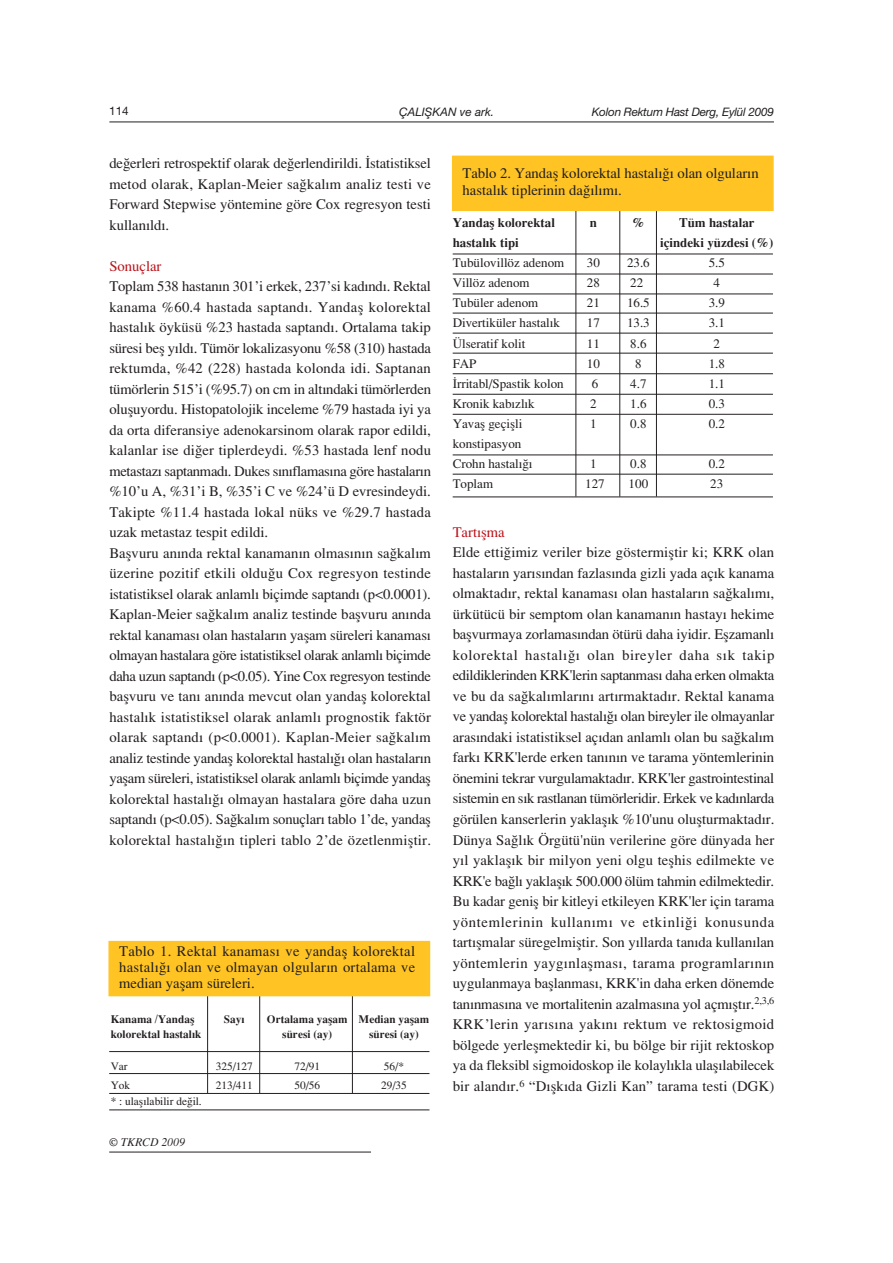
<style>
.page{position:relative;width:893px;height:1263px;background:#fff}
.page>*{position:absolute;margin:0;border:0;box-sizing:border-box;transform-origin:0 0}
.t1{font:14.7px/20.5px "Times Turk";color:#231f20;text-align:justify}
.t2{font:14.7px "Times Turk";color:#ba1319}
.t3{font:13.05px/20.1px "Times Turk";color:#231f20}
.t4{font:13.05px "Times Turk B";color:#231f20}
.t5{font:11.7px "Helvetica T Italic";letter-spacing:-.02em;color:#231f20}
.t6{font:11.7px "Helvetica T Italic";color:#231f20}
.t7{font:italic 11.7px "Times Turk";color:#231f20}
.t8{font:11.7px "Helvetica T";color:#231f20}
.t9{font:11.25px "Times Turk B";color:#231f20}
.t10{font:11.25px "Times Turk";color:#231f20}
</style>
<div class="page">
<hr style="left:109px;top:1152px;width:262px;height:1px;background:#231f20">
<hr style="left:109px;top:122px;width:665px;height:1px;background:#231f20">
<hr style="left:259px;top:991px;width:1px;height:102px;background:#231f20">
<hr style="left:352px;top:991px;width:1px;height:102px;background:#231f20">
<hr style="left:207px;top:991px;width:1px;height:102px;background:#231f20">
<div style="left:108px;top:941px;width:322px;height:55px;background:#ffc424"></div>
<hr style="left:109px;top:1051px;width:320px;height:1px;background:#231f20">
<hr style="left:109px;top:1073px;width:320px;height:1px;background:#231f20">
<hr style="left:109px;top:1093px;width:320px;height:1px;background:#231f20">
<hr style="left:109px;top:1110px;width:320px;height:1px;background:#231f20">
<hr style="left:656px;top:206px;width:1px;height:291px;background:#231f20">
<hr style="left:619px;top:206px;width:1px;height:291px;background:#231f20">
<hr style="left:575px;top:206px;width:1px;height:291px;background:#231f20">
<div style="left:452px;top:156px;width:321px;height:55px;background:#ffc424"></div>
<hr style="left:452px;top:254px;width:321px;height:1px;background:#231f20">
<hr style="left:452px;top:274px;width:321px;height:1px;background:#231f20">
<hr style="left:452px;top:294px;width:321px;height:1px;background:#231f20">
<hr style="left:452px;top:313px;width:321px;height:1px;background:#231f20">
<hr style="left:452px;top:333px;width:321px;height:1px;background:#231f20">
<hr style="left:452px;top:353px;width:321px;height:1px;background:#231f20">
<hr style="left:452px;top:373px;width:321px;height:1px;background:#231f20">
<hr style="left:452px;top:394px;width:321px;height:1px;background:#231f20">
<hr style="left:452px;top:414px;width:321px;height:1px;background:#231f20">
<hr style="left:452px;top:455px;width:321px;height:1px;background:#231f20">
<hr style="left:452px;top:474px;width:321px;height:1px;background:#231f20">
<hr style="left:452px;top:497px;width:321px;height:1px;background:#231f20">
<p class="t8" style="left:109px;top:107px;width:21px">114</p>
<p class="t6" style="left:399px;top:107px;width:96px">ÇALIfiKAN ve ark.</p>
<p class="t5" style="left:591px;top:108px;width:184px">Kolon Rektum Hast Derg, Eylül 2009</p>
<p class="t1" style="left:109px;top:154px;width:323px">de¤erleri retrospektif olarak de¤erlendirildi. ‹statistiksel metod olarak, Kaplan-Meier sa¤kal›m analiz testi ve Forward Stepwise yöntemine göre Cox regresyon testi kullan›ld›.</p>
<p class="t2" style="left:109px;top:261px;width:54px">Sonuçlar</p>
<p class="t1" style="left:109px;top:277px;width:323px;text-align:left">Toplam 538 hastan›n 301’i erkek, 237’si kad›nd›. Rektal kanama %60.4 hastada saptand›. Yandafl kolorektal hastal›k öyküsü %23 hastada saptand›. Ortalama takip süresi befl y›ld›. Tümör lokalizasyonu %58 (310) hastada rektumda, %42 (228) hastada kolonda idi. Saptanan tümörlerin 515’i (%95.7) on cm in alt›ndaki tümörlerden olufluyordu. Histopatolojik inceleme %79 hastada iyi ya da orta diferansiye adenokarsinom olarak rapor edildi, kalanlar ise di¤er tiplerdeydi. %53 hastada lenf nodu metastaz› saptanmad›. Dukes s›n›flamas›na göre hastalar›n %10’u A, %31’i B, %35’i C ve %24’ü D evresindeydi.<br>Takipte %11.4 hastada lokal nüks ve %29.7 hastada uzak metastaz tespit edildi.<br>Baflvuru an›nda rektal kanaman›n olmas›n›n sa¤kal›m üzerine pozitif etkili oldu¤u Cox regresyon testinde istatistiksel olarak anlaml› biçimde saptand› (p&lt;0.0001).<br>Kaplan-Meier sa¤kal›m analiz testinde baflvuru an›nda rektal kanamas› olan hastalar›n yaflam süreleri kanamas› olmayan hastalara göre istatistiksel olarak anlaml› biçimde daha uzun saptand› (p&lt;0.05). Yine Cox regresyon testinde baflvuru ve tan› an›nda mevcut olan yandafl kolorektal hastal›k istatistiksel olarak anlaml› prognostik faktör olarak saptand› (p&lt;0.0001). Kaplan-Meier sa¤kal›m analiz testinde yandafl kolorektal hastal›¤› olan hastalar›n yaflam süreleri, istatistiksel olarak anlaml› biçimde yandafl kolorektal hastal›¤› olmayan hastalara göre daha uzun saptand› (p&lt;0.05). Sa¤kal›m sonuçlar› tablo 1’de, yandafl kolorektal hastal›¤›n tipleri tablo 2’de özetlenmifltir.</p>
<p class="t1" style="left:119px;top:944px;width:297px;line-height:16px">Tablo 1. Rektal kanamas› ve yandafl kolorektal hastal›¤› olan ve olmayan olgular›n ortalama ve median yaflam süreleri.</p>
<p class="t9" style="left:111px;top:1015px;width:85px">Kanama /Yandafl</p>
<p class="t9" style="left:224px;top:1015px;width:22px">Say›</p>
<p class="t9" style="left:267px;top:1015px;width:164px">Ortalama yaflam Median yaflam</p>
<p class="t9" style="left:111px;top:1031px;width:92px">kolorektal hastal›k</p>
<p class="t9" style="left:282px;top:1031px;width:51px">süresi (ay)</p>
<p class="t9" style="left:369px;top:1031px;width:51px">süresi (ay)</p>
<p class="t10" style="left:111px;top:1062px;width:18px">Var</p>
<p class="t10" style="left:216px;top:1062px;width:39px">325/127</p>
<p class="t10" style="left:294px;top:1062px;width:27px">72/91</p>
<p class="t10" style="left:384px;top:1062px;width:22px">56/*</p>
<p class="t10" style="left:111px;top:1081px;width:21px">Yok</p>
<p class="t10" style="left:216px;top:1081px;width:39px">213/411</p>
<p class="t10" style="left:294px;top:1081px;width:27px">50/56</p>
<p class="t10" style="left:381px;top:1081px;width:27px">29/35</p>
<p class="t10" style="left:111px;top:1097px;width:93px">* : ulafl›labilir de¤il.</p>
<p class="t7" style="left:109px;top:1138px;width:77px">© TKRCD 2009</p>
<p class="t1" style="left:462px;top:166px;width:297px;line-height:17.5px">Tablo 2. Yandafl kolorektal hastal›¤› olan olgular›n hastal›k tiplerinin da¤›l›m›.</p>
<p class="t4" style="left:452px;top:218px;width:104px">Yandafl kolorektal</p>
<p class="t4" style="left:589px;top:218px;width:9px">n</p>
<p class="t4" style="left:632px;top:218px;width:15px">%</p>
<p class="t4" style="left:679px;top:218px;width:77px">Tüm hastalar</p>
<p class="t4" style="left:452px;top:238px;width:68px">hastal›k tipi</p>
<p class="t4" style="left:660px;top:238px;width:115px">içindeki yüzdesi (%)</p>
<p class="t3" style="left:452px;top:254px;width:113px">Tubülovillöz adenom</p>
<p class="t3" style="left:587px;top:254px;width:15px">30</p>
<p class="t3" style="left:627px;top:254px;width:24px">23.6</p>
<p class="t3" style="left:708px;top:254px;width:18px">5.5</p>
<p class="t3" style="left:452px;top:274px;width:78px">Villöz adenom</p>
<p class="t3" style="left:587px;top:274px;width:15px">28</p>
<p class="t3" style="left:630px;top:274px;width:15px">22</p>
<p class="t3" style="left:713px;top:274px;width:8px">4</p>
<p class="t3" style="left:452px;top:294px;width:87px">Tubüler adenom</p>
<p class="t3" style="left:587px;top:294px;width:15px">21</p>
<p class="t3" style="left:627px;top:294px;width:24px">16.5</p>
<p class="t3" style="left:708px;top:294px;width:18px">3.9</p>
<p class="t3" style="left:452px;top:314px;width:109px">Divertiküler hastal›k</p>
<p class="t3" style="left:587px;top:314px;width:15px">17</p>
<p class="t3" style="left:627px;top:314px;width:24px">13.3</p>
<p class="t3" style="left:708px;top:314px;width:18px">3.1</p>
<p class="t3" style="left:452px;top:334px;width:74px">Ülseratif kolit</p>
<p class="t3" style="left:587px;top:334px;width:15px">11</p>
<p class="t3" style="left:630px;top:334px;width:18px">8.6</p>
<p class="t3" style="left:713px;top:334px;width:8px">2</p>
<p class="t3" style="left:452px;top:355px;width:25px">FAP</p>
<p class="t3" style="left:587px;top:355px;width:15px">10</p>
<p class="t3" style="left:635px;top:355px;width:8px">8</p>
<p class="t3" style="left:708px;top:355px;width:18px">1.8</p>
<p class="t3" style="left:452px;top:375px;width:112px">‹rritabl/Spastik kolon</p>
<p class="t3" style="left:591px;top:375px;width:8px">6</p>
<p class="t3" style="left:630px;top:375px;width:18px">4.7</p>
<p class="t3" style="left:708px;top:375px;width:18px">1.1</p>
<p class="t3" style="left:452px;top:395px;width:84px">Kronik kab›zl›k</p>
<p class="t3" style="left:590px;top:395px;width:8px">2</p>
<p class="t3" style="left:630px;top:395px;width:18px">1.6</p>
<p class="t3" style="left:708px;top:395px;width:18px">0.3</p>
<p class="t3" style="left:452px;top:415px;width:71px">Yavafl geçiflli</p>
<p class="t3" style="left:590px;top:415px;width:8px">1</p>
<p class="t3" style="left:630px;top:415px;width:18px">0.8</p>
<p class="t3" style="left:708px;top:415px;width:18px">0.2</p>
<p class="t3" style="left:452px;top:435px;width:81px">konstipasyon<br>Crohn hastal›¤›</p>
<p class="t3" style="left:590px;top:455px;width:8px">1</p>
<p class="t3" style="left:630px;top:455px;width:18px">0.8</p>
<p class="t3" style="left:708px;top:455px;width:18px">0.2</p>
<p class="t3" style="left:452px;top:475px;width:42px">Toplam</p>
<p class="t3" style="left:585px;top:475px;width:21px">127</p>
<p class="t3" style="left:628px;top:475px;width:21px">100</p>
<p class="t3" style="left:710px;top:475px;width:15px">23</p>
<p class="t2" style="left:452px;top:527px;width:54px">Tart›flma</p>
<p class="t1" style="left:452px;top:544px;width:323px">Elde etti¤imiz veriler bize göstermifltir ki; KRK olan hastalar›n yar›s›ndan fazlas›nda gizli yada aç›k kanama olmaktad›r, rektal kanamas› olan hastalar›n sa¤kal›m›, ürkütücü bir semptom olan kanaman›n hastay› hekime baflvurmaya zorlamas›ndan ötürü daha iyidir. Eflzamanl› kolorektal hastal›¤› olan bireyler daha s›k takip edildiklerinden KRK'lerin saptanmas› daha erken olmakta ve bu da sa¤kal›mlar›n› art›rmaktad›r. Rektal kanama ve yandafl kolorektal hastal›¤› olan bireyler ile olmayanlar aras›ndaki istatistiksel aç›dan anlaml› olan bu sa¤kal›m fark› KRK'lerde erken tan›n›n ve tarama yöntemlerinin önemini tekrar vurgulamaktad›r. KRK'ler gastrointestinal sistemin en s›k rastlanan tümörleridir. Erkek ve kad›nlarda görülen kanserlerin yaklafl›k %10'unu oluflturmaktad›r.<br>Dünya Sa¤l›k Örgütü'nün verilerine göre dünyada her y›l yaklafl›k bir milyon yeni olgu teflhis edilmekte ve KRK'e ba¤l› yaklafl›k 500.000 ölüm tahmin edilmektedir.<br>Bu kadar genifl bir kitleyi etkileyen KRK'ler için tarama yöntemlerinin kullan›m› ve etkinli¤i konusunda tart›flmalar süregelmifltir. Son y›llarda tan›da kullan›lan yöntemlerin yayg›nlaflmas›, tarama programlar›n›n uygulanmaya bafllanmas›, KRK'in daha erken dönemde tan›nmas›na ve mortalitenin azalmas›na yol açm›flt›r.<sup>2,3,6<br></sup>KRK’lerin yar›s›na yak›n› rektum ve rektosigmoid bölgede yerleflmektedir ki, bu bölge bir rijit rektoskop ya da fleksibl sigmoidoskop ile kolayl›kla ulafl›labilecek bir aland›r.<sup>6</sup> “D›flk›da Gizli Kan” tarama testi (DGK)</p>
</div>
